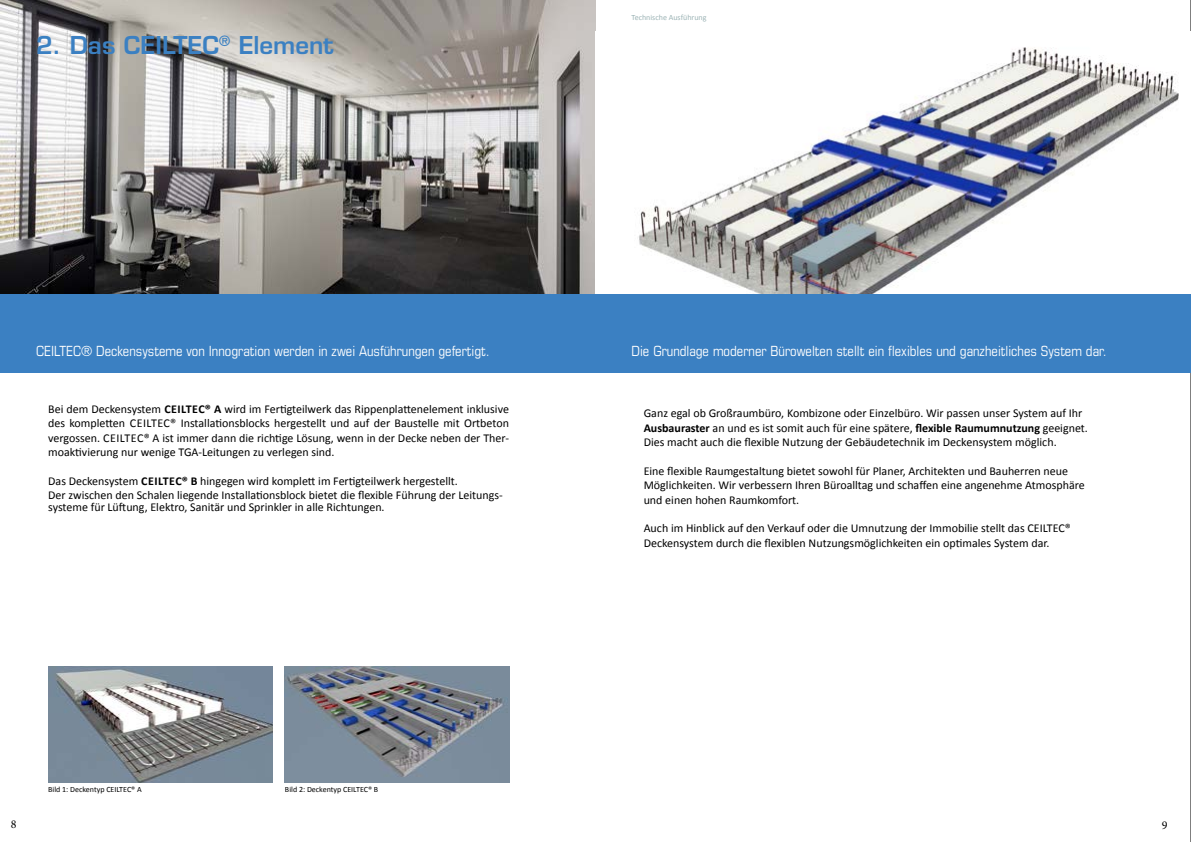
<style>
.page{position:relative;width:1191px;height:842px;background:#fff}
.page>*{position:absolute;margin:0;border:0;box-sizing:border-box;transform-origin:0 0}
.t1{font:600 24px "Eurostile LT Std";color:#3b80c2}
.t2{font:condensed 14px "Eurostile LT Std";color:#fff}
.t3{font:12px/14.4px "Calibri";color:#000}
.t4{font:12px "Minion Pro";color:#000}
.t5{font:8px "Calibri";color:#000}
.t6{font:8px "Calibri";color:#9db4b6}
.s1{font-weight:700}
</style>
<div class="page">
<div style="left:0;top:294px;width:595px;height:78px;background:#3b80c2"></div>
<img style="left:0;top:0;width:595px;height:294px">
<img style="left:48px;top:666px;width:224px;height:117px">
<img style="left:285px;top:666px;width:224px;height:117px">
<hr style="left:1190px;top:0;width:1px;height:842px;background:#000">
<div style="left:578px;top:294px;width:613px;height:78px;background:#3b80c2"></div>
<img style="left:639px;top:31px;width:552px;height:263px">
<h1 class="t1" style="left:36px;top:30px;width:299px">2. Das CEILTEC<sup>®</sup> Element</h1>
<p class="t2" style="left:36px;top:342px;width:15px">Ceiltec</p>
<p class="t2" style="left:81px;top:342px;width:410px">® Deckensysteme von Innogration werden in zwei Ausführungen gefertigt.</p>
<p class="t3" style="left:48px;top:402px;width:130px">Bei dem Deckensystem <span class="s1">Ceiltec</span></p>
<p class="t3" style="left:205px;top:402px;width:305px"><span class="s1">® A</span> wird im Fertigteilwerk das Rippenplattenelement inklusive</p>
<p class="t3" style="left:48px;top:416px;width:95px">des kompletten Ceiltec</p>
<p class="t3" style="left:170px;top:416px;width:340px">® Installationsblocks hergestellt und auf der Baustelle mit Ortbeton</p>
<p class="t3" style="left:48px;top:431px;width:69px">vergossen. Ceiltec</p>
<p class="t3" style="left:48px;top:431px;width:462px;text-indent:95px">® A ist immer dann die richtige Lösung, wenn in der Decke neben der Ther&shy;moaktivierung nur wenige TGA-Leitungen zu verlegen sind.</p>
<p class="t3" style="left:48px;top:474px;width:107px">Das Deckensystem <span class="s1">Ceiltec</span></p>
<p class="t3" style="left:48px;top:474px;width:456px;text-indent:134px"><span class="s1">® B</span> hingegen wird komplett im Fertigteilwerk hergestellt.<br>Der zwischen den Schalen liegende Installationsblock bietet die flexible Führung der Leitungs-</p>
<p class="t3" style="left:48px;top:500px;width:338px">systeme für Lüftung, Elektro, Sanitär und Sprinkler in alle Richtungen.</p>
<p class="t5" style="left:48px;top:784px;width:95px">Bild 1: Deckentyp CEILTEC® A</p>
<p class="t5" style="left:285px;top:784px;width:95px">Bild 2: Deckentyp CEILTEC® B</p>
<p class="t6" style="left:631px;top:12px;width:76px">Technische Ausführung</p>
<p class="t2" style="left:631px;top:342px;width:476px">Die Grundlage moderner Bürowelten stellt ein flexibles und ganzheitliches System dar.</p>
<p class="t3" style="left:643px;top:406px;width:446px">Ganz egal ob Großraumbüro, Kombizone oder Einzelbüro. Wir passen unser System auf Ihr<br><span class="s1">Ausbauraster</span> an und es ist somit auch für eine spätere, <span class="s1">flexible Raumumnutzung</span> geeignet.<br>Dies macht auch die flexible Nutzung der Gebäudetechnik im Deckensystem möglich.</p>
<p class="t3" style="left:643px;top:464px;width:442px">Eine flexible Raumgestaltung bietet sowohl für Planer, Architekten und Bauherren neue<br>Möglichkeiten. Wir verbessern Ihren Büroalltag und schaffen eine angenehme Atmosphäre und einen hohen Raumkomfort.</p>
<p class="t3" style="left:643px;top:521px;width:429px">Auch im Hinblick auf den Verkauf oder die Umnutzung der Immobilie stellt das CEILTEC®<br>Deckensystem durch die flexiblen Nutzungsmöglichkeiten ein optimales System dar.</p>
<p class="t4" style="left:11px;top:816px;width:7px">8</p>
<p class="t4" style="left:1162px;top:817px;width:7px">9</p>
</div>
